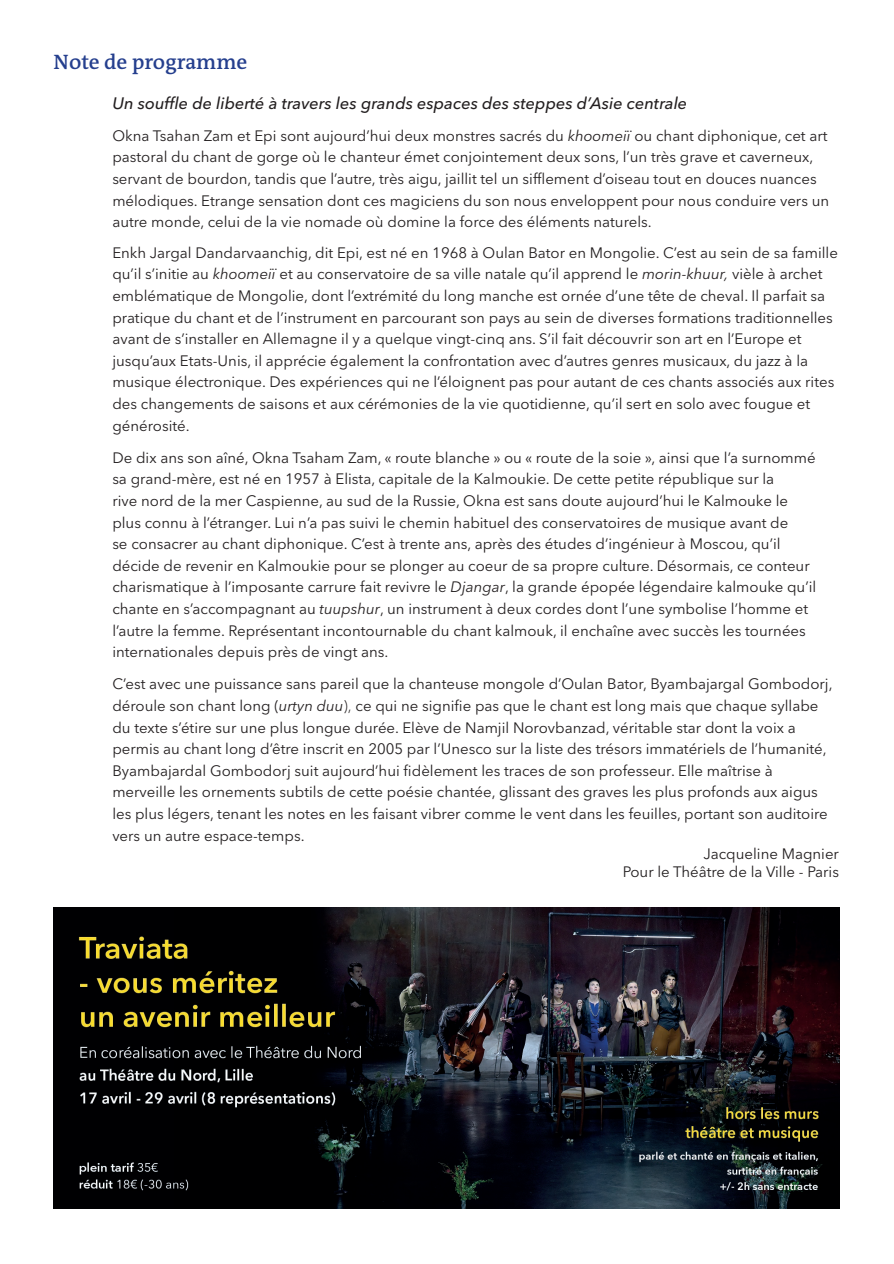
<style>
.page{position:relative;width:894px;height:1264px;background:#fff}
.page>*{position:absolute;margin:0;border:0;box-sizing:border-box;transform-origin:0 0}
.t1{font:600 21px "The Antiqua B W6";color:#253f8e}
.t2{font:italic 500 16.5px "Avenir Next LT Pro";color:#231f20}
.t3{font:15px/21.6px "Avenir Next LT Pro";color:#231f20}
.s1{font-style:italic}
.s2{font-weight:300}
</style>
<div class="page">
<img style="left:54px;top:907px;width:785px;height:301px">
<h1 class="t1" style="left:54px;top:49px;width:195px">Note de programme</h1>
<p class="t2" style="left:112px;top:93px;width:576px">Un souffle de liberté à travers les grands espaces des steppes d’Asie centrale</p>
<p class="t3" style="left:112px;top:125px;width:718px">Okna Tsahan Zam et Epi sont aujourd’hui deux monstres sacrés du <span class="s1">khoomeiï</span> ou chant diphonique, cet art pastoral du chant de gorge où le chanteur émet conjointement deux sons, l’un très grave et caverneux, servant de bourdon, tandis que l’autre, très aigu, jaillit tel un sifflement d’oiseau tout en douces nuances mélodiques. Etrange sensation dont ces magiciens du son nous enveloppent pour nous conduire vers un autre monde, celui de la vie nomade où domine la force des éléments naturels.</p>
<p class="t3" style="left:112px;top:242px;width:727px">Enkh Jargal Dandarvaanchig, dit Epi, est né en 1968 à Oulan Bator en Mongolie. C’est au sein de sa famille qu’il s’initie au <span class="s1">khoomeiï</span> et au conservatoire de sa ville natale qu’il apprend le <span class="s1">morin-khuur,</span> vièle à archet emblématique de Mongolie, dont l’extrémité du long manche est ornée d’une tête de cheval. Il parfait sa pratique du chant et de l’instrument en parcourant son pays au sein de diverses formations traditionnelles avant de s’installer en Allemagne il y a quelque vingt-cinq ans. S’il fait découvrir son art en l’Europe et jusqu’aux Etats-Unis, il apprécie également la confrontation avec d’autres genres musicaux, du jazz à la musique électronique. Des expériences qui ne l’éloignent pas pour autant de ces chants associés aux rites des changements de saisons et aux cérémonies de la vie quotidienne, qu’il sert en solo avec fougue et générosité.</p>
<p class="t3" style="left:112px;top:447px;width:705px">De dix ans son aîné, Okna Tsaham Zam, « route blanche » ou « route de la soie », ainsi que l’a surnommé sa grand-mère, est né en 1957 à Elista, capitale de la Kalmoukie. De cette petite république sur la<br>rive nord de la mer Caspienne, au sud de la Russie, Okna est sans doute aujourd’hui le Kalmouke le plus connu à l’étranger. Lui n’a pas suivi le chemin habituel des conservatoires de musique avant de<br>se consacrer au chant diphonique. C’est à trente ans, après des études d’ingénieur à Moscou, qu’il décide de revenir en Kalmoukie pour se plonger au coeur de sa propre culture. Désormais, ce conteur charismatique à l’imposante carrure fait revivre le <span class="s1">Djangar</span>, la grande épopée légendaire kalmouke qu’il chante en s’accompagnant au <span class="s1">tuupshur</span>, un instrument à deux cordes dont l’une symbolise l’homme et l’autre la femme. Représentant incontournable du chant kalmouk, il enchaîne avec succès les tournées internationales depuis près de vingt ans.</p>
<p class="t3" style="left:112px;top:673px;width:721px">C’est avec une puissance sans pareil que la chanteuse mongole d’Oulan Bator, Byambajargal Gombodorj, déroule son chant long (<span class="s1">urtyn duu</span><span class="s2">),</span> ce qui ne signifie pas que le chant est long mais que chaque syllabe du texte s’étire sur une plus longue durée. Elève de Namjil Norovbanzad, véritable star dont la voix a permis au chant long d’être inscrit en 2005 par l’Unesco sur la liste des trésors immatériels de l’humanité, Byambajardal Gombodorj suit aujourd’hui fidèlement les traces de son professeur. Elle maîtrise à merveille les ornements subtils de cette poésie chantée, glissant des graves les plus profonds aux aigus les plus légers, tenant les notes en les faisant vibrer comme le vent dans les feuilles, portant son auditoire vers un autre espace-temps.</p>
<p class="t3" style="left:622px;top:844px;width:218px;line-height:18px;text-align:right">Jacqueline Magnier<br>Pour le Théâtre de la Ville - Paris</p>
</div>
